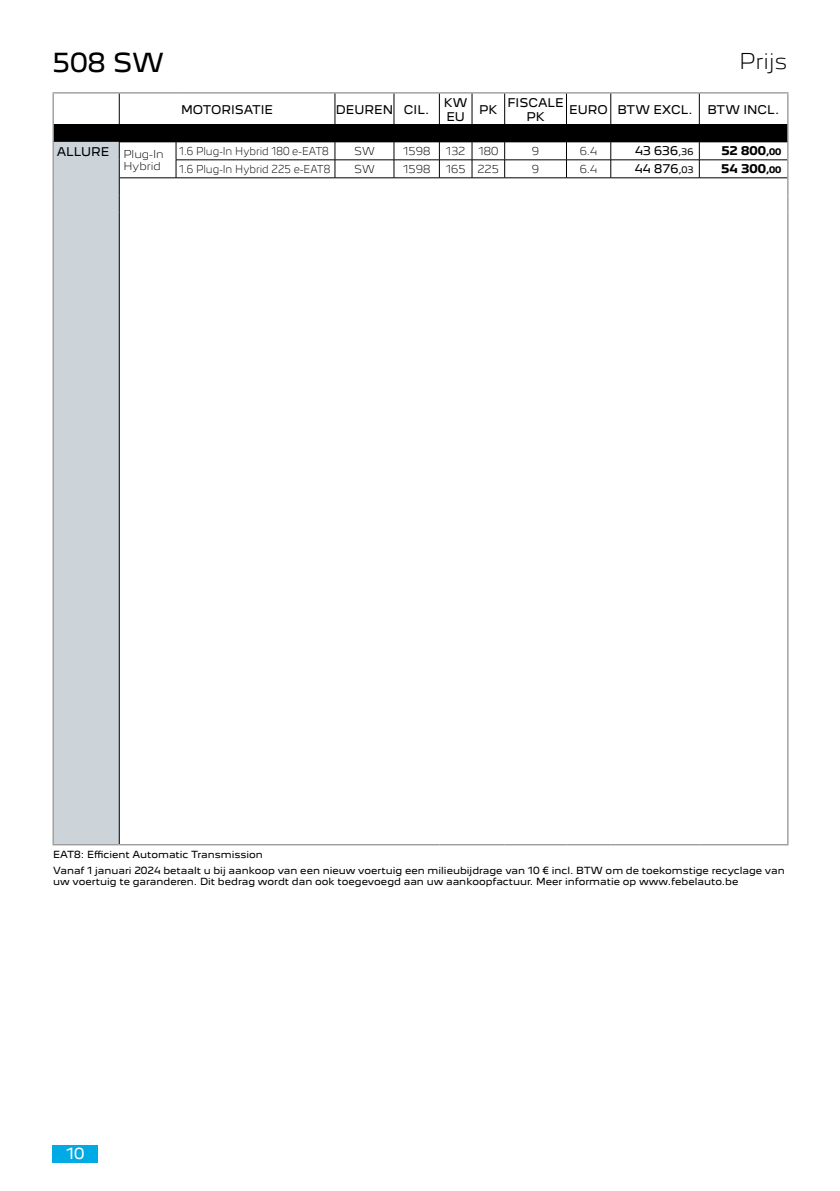
<style>
.page{position:relative;width:840px;height:1191px;background:#fff}
.page>*{position:absolute;margin:0;border:0;box-sizing:border-box;transform-origin:0 0}
.t1{font:24px "Peugeot New";color:#000}
.t2{font:300 20px "Peugeot New";color:#000}
.t3{font:14px "Peugeot New";color:#fff}
.t4{font:11px/14px "Peugeot New";color:#000}
.t5{font:700 11px "Peugeot New";color:#000}
.t6{font:300 10px "Peugeot New";color:#000;scale:.9 1}
.t7{font:300 10px/12px "Peugeot New";color:#000}
.t8{font:9px/16.6px "Peugeot New";color:#000}
.s1{font-size:8.2px}
</style>
<div class="page">
<div style="left:52px;top:1145px;width:46px;height:17px;background:#00aae5"></div>
<div style="left:54px;top:213px;width:65px;height:631px;background:#ccd4da"></div>
<hr style="left:119px;top:213px;width:1px;height:631px;background:#000">
<hr style="left:52px;top:92px;width:67px;height:2px;background:#9d9d9c">
<hr style="left:119px;top:92px;width:57px;height:2px;background:#9d9d9c">
<hr style="left:176px;top:92px;width:159px;height:2px;background:#9d9d9c">
<hr style="left:335px;top:92px;width:59px;height:2px;background:#9d9d9c">
<hr style="left:394px;top:92px;width:45px;height:2px;background:#9d9d9c">
<hr style="left:439px;top:92px;width:33px;height:2px;background:#9d9d9c">
<hr style="left:472px;top:92px;width:32px;height:2px;background:#9d9d9c">
<hr style="left:504px;top:92px;width:62px;height:2px;background:#9d9d9c">
<hr style="left:566px;top:92px;width:44px;height:2px;background:#9d9d9c">
<hr style="left:610px;top:92px;width:89px;height:2px;background:#9d9d9c">
<hr style="left:699px;top:92px;width:89px;height:2px;background:#9d9d9c">
<hr style="left:52px;top:213px;width:2px;height:631px;background:#9d9d9c">
<hr style="left:786px;top:213px;width:2px;height:631px;background:#9d9d9c">
<hr style="left:52px;top:844px;width:67px;height:1px;background:#9d9d9c">
<hr style="left:119px;top:844px;width:57px;height:1px;background:#9d9d9c">
<hr style="left:176px;top:844px;width:159px;height:1px;background:#9d9d9c">
<hr style="left:335px;top:844px;width:59px;height:1px;background:#9d9d9c">
<hr style="left:394px;top:844px;width:45px;height:1px;background:#9d9d9c">
<hr style="left:439px;top:844px;width:33px;height:1px;background:#9d9d9c">
<hr style="left:472px;top:844px;width:32px;height:1px;background:#9d9d9c">
<hr style="left:504px;top:844px;width:62px;height:1px;background:#9d9d9c">
<hr style="left:566px;top:844px;width:44px;height:1px;background:#9d9d9c">
<hr style="left:610px;top:844px;width:89px;height:1px;background:#9d9d9c">
<hr style="left:699px;top:844px;width:89px;height:1px;background:#9d9d9c">
<svg style="left:52px;top:93px;width:736px;height:120px"></svg>
<hr style="left:119px;top:177px;width:57px;height:1px;background:#000">
<hr style="left:176px;top:177px;width:159px;height:1px;background:#000">
<hr style="left:335px;top:177px;width:59px;height:1px;background:#000">
<hr style="left:394px;top:177px;width:45px;height:1px;background:#000">
<hr style="left:439px;top:177px;width:33px;height:1px;background:#000">
<hr style="left:472px;top:177px;width:32px;height:1px;background:#000">
<hr style="left:504px;top:177px;width:62px;height:1px;background:#000">
<hr style="left:566px;top:177px;width:44px;height:1px;background:#000">
<hr style="left:610px;top:177px;width:89px;height:1px;background:#000">
<hr style="left:699px;top:177px;width:87px;height:1px;background:#000">
<hr style="left:119px;top:94px;width:1px;height:31px;background:#000">
<hr style="left:334px;top:94px;width:1px;height:31px;background:#000">
<hr style="left:393px;top:94px;width:1px;height:31px;background:#000">
<hr style="left:439px;top:94px;width:1px;height:31px;background:#000">
<hr style="left:471px;top:94px;width:1px;height:31px;background:#000">
<hr style="left:504px;top:94px;width:1px;height:31px;background:#000">
<hr style="left:566px;top:94px;width:1px;height:31px;background:#000">
<hr style="left:610px;top:94px;width:1px;height:31px;background:#000">
<hr style="left:698px;top:94px;width:1px;height:31px;background:#000">
<h1 class="t1" style="left:52px;top:42px;width:113px">508 SW</h1>
<h2 class="t2" style="left:738px;top:44px;width:50px">Prijs</h2>
<p class="t4" style="left:181px;top:101px;width:94px">MOTORISATIE</p>
<p class="t4" style="left:335px;top:101px;width:95px">DEUREN CIL.</p>
<p class="t4" style="left:443px;top:94px;width:25px">KW<br>EU</p>
<p class="t4" style="left:479px;top:101px;width:20px">PK</p>
<p class="t4" style="left:507px;top:94px;width:58px;text-align:center">FISCALE<br>PK</p>
<p class="t4" style="left:569px;top:101px;width:125px">EURO BTW EXCL.</p>
<p class="t4" style="left:707px;top:101px;width:73px">BTW INCL.</p>
<p class="t4" style="left:57px;top:144px;width:54px">ALLURE</p>
<p class="t7" style="left:123px;top:147px;width:42px">Plug-In<br>Hybrid</p>
<p class="t6" style="left:179px;top:143px;width:168px">1.6 Plug-In Hybrid 180 e-EAT8</p>
<p class="t7" style="left:354px;top:144px;width:22px">SW</p>
<p class="t7" style="left:403px;top:144px;width:29px">1598</p>
<p class="t7" style="left:445px;top:144px;width:21px">132</p>
<p class="t7" style="left:478px;top:144px;width:21px">180</p>
<p class="t7" style="left:531px;top:144px;width:9px">9</p>
<p class="t7" style="left:579px;top:144px;width:19px">6.4</p>
<p class="t4" style="left:634px;top:143px;width:60px">43 636<span class="s1">,36</span></p>
<p class="t5" style="left:721px;top:142px;width:61px">52 800<span class="s1">,00</span></p>
<p class="t6" style="left:179px;top:161px;width:169px">1.6 Plug-In Hybrid 225 e-EAT8</p>
<p class="t7" style="left:354px;top:162px;width:22px">SW</p>
<p class="t7" style="left:403px;top:162px;width:29px">1598</p>
<p class="t7" style="left:445px;top:162px;width:55px">165 225</p>
<p class="t7" style="left:531px;top:162px;width:9px">9</p>
<p class="t7" style="left:579px;top:162px;width:19px">6.4</p>
<p class="t4" style="left:634px;top:161px;width:60px">44 876<span class="s1">,03</span></p>
<p class="t5" style="left:720px;top:160px;width:62px">54 300<span class="s1">,00</span></p>
<p class="t8" style="left:53px;top:845px;width:732px">EAT8: Efficient Automatic Transmission<br>Vanaf 1 januari 2024 betaalt u bij aankoop van een nieuw voertuig een milieubijdrage van 10 € incl. BTW om de toekomstige recyclage van</p>
<p class="t8" style="left:53px;top:872px;width:686px">uw voertuig te garanderen. Dit bedrag wordt dan ook toegevoegd aan uw aankoopfactuur. Meer informatie op www.febelauto.be</p>
<h3 class="t3" style="left:66px;top:1142px;width:20px">10</h3>
</div>
